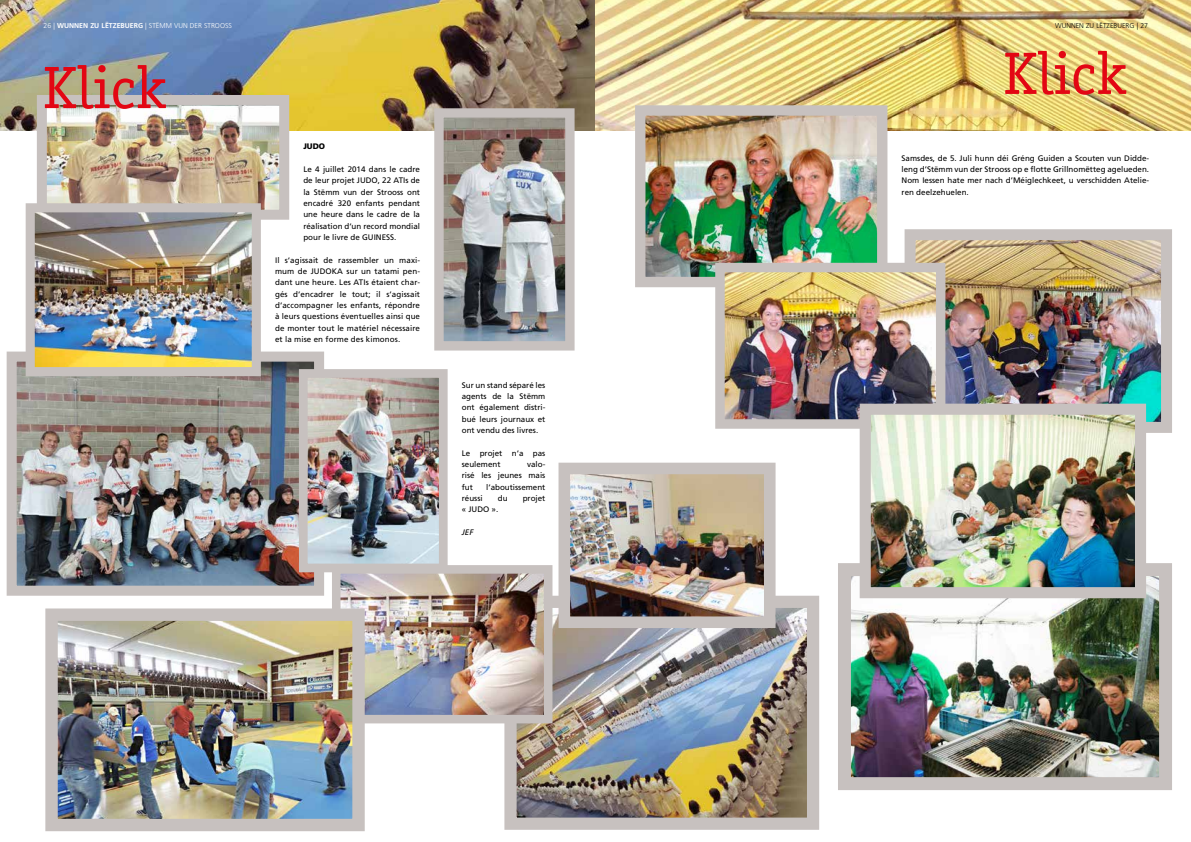
<style>
.page{position:relative;width:1191px;height:842px;background:#fff}
.page>*{position:absolute;margin:0;border:0;box-sizing:border-box;transform-origin:0 0}
.t1{font:60px "Officina Serif";color:#e30613}
.t2{font:8px/11.3px "Frutiger";color:#000;text-align:justify}
.t3{font:900 8px "Frutiger";color:#000}
.t4{font:italic 8px "Frutiger";color:#000}
.t5{font:300 7px "Frutiger";color:#fff}
.t6{font:300 7px "Frutiger";color:#000}
.s1{font-weight:700}
</style>
<div class="page">
<img style="left:0;top:0;width:1191px;height:130px">
<img style="left:48px;top:106px;width:230px;height:103px">
<div style="left:37px;top:95px;width:252px;height:125px;border:10px solid #c7c1bf"></div>
<img style="left:517px;top:609px;width:289px;height:208px">
<div style="left:504px;top:596px;width:315px;height:234px;border:12px solid #c7c1bf"></div>
<img style="left:444px;top:118px;width:120px;height:223px">
<div style="left:434px;top:108px;width:140px;height:243px;border:9px solid #c7c1bf"></div>
<img style="left:646px;top:116px;width:230px;height:160px">
<div style="left:635px;top:105px;width:252px;height:182px;border:10px solid #c7c1bf"></div>
<img style="left:916px;top:241px;width:244px;height:180px">
<div style="left:904px;top:229px;width:268px;height:204px;border:11px solid #c7c1bf"></div>
<img style="left:725px;top:273px;width:210px;height:146px">
<div style="left:715px;top:263px;width:230px;height:166px;border:9px solid #c7c1bf"></div>
<img style="left:852px;top:577px;width:306px;height:199px">
<div style="left:838px;top:563px;width:334px;height:227px;border:13px solid #c7c1bf"></div>
<img style="left:18px;top:363px;width:295px;height:222px">
<div style="left:7px;top:352px;width:317px;height:244px;border:10px solid #c7c1bf"></div>
<img style="left:309px;top:379px;width:128px;height:183px">
<div style="left:299px;top:369px;width:148px;height:203px;border:9px solid #c7c1bf"></div>
<img style="left:871px;top:416px;width:263px;height:170px">
<div style="left:859px;top:404px;width:287px;height:194px;border:11px solid #c7c1bf"></div>
<img style="left:342px;top:575px;width:200px;height:138px">
<div style="left:332px;top:565px;width:220px;height:158px;border:9px solid #c7c1bf"></div>
<img style="left:58px;top:621px;width:294px;height:197px">
<div style="left:45px;top:608px;width:320px;height:223px;border:12px solid #c7c1bf"></div>
<img style="left:571px;top:476px;width:191px;height:139px">
<div style="left:558px;top:463px;width:217px;height:165px;border:12px solid #c7c1bf"></div>
<img style="left:36px;top:213px;width:215px;height:153px">
<div style="left:26px;top:203px;width:235px;height:173px;border:9px solid #c7c1bf"></div>
<p class="t5" style="left:44px;top:22px;width:190px">26 | <span class="s1">WUNNEN ZU LËTZEBUERG</span> | STËMM VUN DER STROOSS</p>
<p class="t6" style="left:1055px;top:22px;width:94px">WUNNEN ZU LËTZEBUERG | 27</p>
<h1 class="t1" style="left:43px;top:53px;width:126px">Klick</h1>
<p class="t3" style="left:303px;top:142px;width:23px">JUDO</p>
<p class="t2" style="left:303px;top:164px;width:118px">Le 4 juillet 2014 dans le cadre de leur projet JUDO, 22 ATIs de la Stëmm vun der Strooss ont encadré 320 enfants pendant une heure dans le cadre de la réalisation d‘un record mondial pour le livre de GUINESS.</p>
<p class="t2" style="left:275px;top:254px;width:146px">Il s‘agissait de rassembler un maxi&shy;mum de JUDOKA sur un tatami pen&shy;dant une heure. Les ATIs étaient char&shy;gés d‘encadrer le tout; il s‘agissait d‘accompagner les enfants, répondre à leurs questions éventuelles ainsi que de monter tout le matériel nécessaire et la mise en forme des kimonos.</p>
<p class="t2" style="left:462px;top:379px;width:85px">Sur un stand séparé les agents de la Stëmm ont également distri&shy;bué leurs journaux et ont vendu des livres.</p>
<p class="t2" style="left:462px;top:447px;width:85px">Le projet n‘a pas seulement</p>
<p class="t2" style="left:462px;top:458px;width:85px;text-indent:65px">valo&shy;risé les jeunes mais fut</p>
<p class="t2" style="left:486px;top:481px;width:61px">l‘aboutissement</p>
<p class="t2" style="left:462px;top:492px;width:22px">réussi</p>
<p class="t2" style="left:498px;top:492px;width:11px">du</p>
<p class="t2" style="left:523px;top:492px;width:24px">projet</p>
<p class="t2" style="left:462px;top:504px;width:38px">« JUDO ».</p>
<p class="t4" style="left:462px;top:527px;width:13px">JEF</p>
<h1 class="t1" style="left:1003px;top:39px;width:126px">Klick</h1>
<p class="t2" style="left:901px;top:152px;width:249px">Samsdes, de 5. Juli hunn déi Gréng Guiden a Scouten vun Didde&shy;leng d’Stëmm vun der Strooss op e flotte Grillnomëtteg agelueden.<br>Nom Iessen hate mer nach d’Méiglechkeet, u verschidden Atelie&shy;ren deelzehuelen.</p>
</div>
